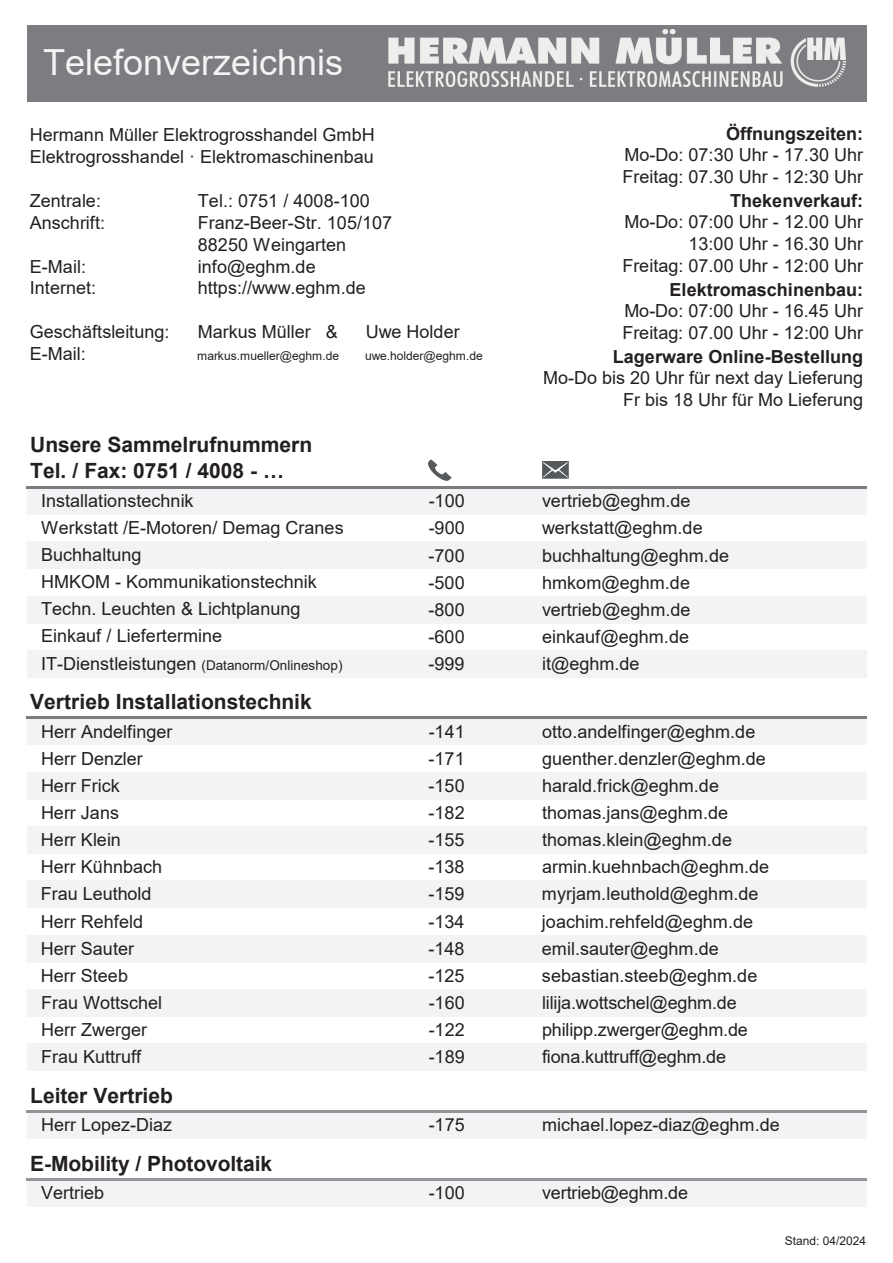
<style>
.page{position:relative;width:893px;height:1263px;background:#fff}
.page>*{position:absolute;margin:0;border:0;box-sizing:border-box;transform-origin:0 0}
.t1{font:36px "Arial";color:#f3f4f4}
.t2{font:700 21px/26.2px "Arial";color:#231f20}
.t3{font:18px/21.6px "Arial";letter-spacing:.005em;color:#231f20}
.t4{font:700 18px "Arial";letter-spacing:.005em;color:#231f20}
.t5{font:13.5px "Arial";letter-spacing:.005em;color:#231f20}
.t6{font:12px "Arial";letter-spacing:-.005em;color:#231f20}
.s1{font-size:18px}
</style>
<div class="page">
<div style="left:27px;top:26px;width:839px;height:76px;background:#7b7d80"></div>
<img style="left:388px;top:30px;width:457px;height:56px">
<div style="left:27px;top:487px;width:839px;height:28px;background:#f2f3f4"></div>
<div style="left:27px;top:542px;width:839px;height:27px;background:#f2f3f4"></div>
<div style="left:27px;top:596px;width:839px;height:27px;background:#f2f3f4"></div>
<div style="left:27px;top:650px;width:839px;height:28px;background:#f2f3f4"></div>
<div style="left:27px;top:717px;width:839px;height:28px;background:#f2f3f4"></div>
<div style="left:27px;top:772px;width:839px;height:27px;background:#f2f3f4"></div>
<div style="left:27px;top:826px;width:839px;height:27px;background:#f2f3f4"></div>
<div style="left:27px;top:880px;width:839px;height:28px;background:#f2f3f4"></div>
<div style="left:27px;top:935px;width:839px;height:27px;background:#f2f3f4"></div>
<div style="left:27px;top:989px;width:839px;height:28px;background:#f2f3f4"></div>
<div style="left:27px;top:1111px;width:839px;height:28px;background:#f2f3f4"></div>
<hr style="left:27px;top:486px;width:839px;height:3px;background:#7b7d80">
<hr style="left:27px;top:716px;width:839px;height:3px;background:#7b7d80">
<hr style="left:27px;top:1110px;width:839px;height:3px;background:#939598">
<img style="left:428px;top:459px;width:23px;height:21px">
<img style="left:542px;top:462px;width:26px;height:16px">
<div style="left:27px;top:1179px;width:839px;height:27px;background:#f2f3f4"></div>
<hr style="left:27px;top:1178px;width:839px;height:2px;background:#939598">
<div style="left:27px;top:1044px;width:839px;height:27px;background:#f2f3f4"></div>
<h1 class="t1" style="left:43px;top:38px;width:301px">Telefonverzeichnis</h1>
<p class="t3" style="left:30px;top:124px;width:346px">Hermann Müller Elektrogrosshandel GmbH<br>Elektrogrosshandel · Elektromaschinenbau</p>
<p class="t4" style="left:726px;top:121px;width:139px">Öffnungszeiten:</p>
<p class="t3" style="left:622px;top:144px;width:242px">Mo-Do: 07:30 Uhr - 17.30 Uhr<br>Freitag: 07.30 Uhr - 12:30 Uhr</p>
<p class="t4" style="left:730px;top:188px;width:135px">Thekenverkauf:</p>
<p class="t3" style="left:622px;top:211px;width:242px;text-align:right">Mo-Do: 07:00 Uhr - 12.00 Uhr<br>13:00 Uhr - 16.30 Uhr<br>Freitag: 07.00 Uhr - 12:00 Uhr</p>
<p class="t4" style="left:669px;top:277px;width:195px">Elektromaschinenbau:</p>
<p class="t3" style="left:622px;top:300px;width:242px">Mo-Do: 07:00 Uhr - 16.45 Uhr<br>Freitag: 07.00 Uhr - 12:00 Uhr</p>
<p class="t4" style="left:613px;top:344px;width:252px">Lagerware Online-Bestellung</p>
<p class="t3" style="left:543px;top:367px;width:322px;text-align:right">Mo-Do bis 20 Uhr für next day Lieferung<br>Fr bis 18 Uhr für Mo Lieferung</p>
<p class="t3" style="left:30px;top:190px;width:73px">Zentrale:</p>
<p class="t3" style="left:198px;top:190px;width:173px">Tel.: 0751 / 4008-100</p>
<p class="t3" style="left:30px;top:212px;width:77px">Anschrift:</p>
<p class="t3" style="left:198px;top:212px;width:196px">Franz-Beer-Str. 105/107<br>88250 Weingarten</p>
<p class="t3" style="left:30px;top:255px;width:68px">E-Mail:<br>Internet:</p>
<p class="t3" style="left:198px;top:255px;width:169px">info@eghm.de https://www.eghm.de</p>
<p class="t3" style="left:30px;top:321px;width:141px">Geschäftsleitung:</p>
<p class="t3" style="left:198px;top:321px;width:142px">Markus Müller &amp;</p>
<p class="t3" style="left:366px;top:321px;width:95px">Uwe Holder</p>
<p class="t3" style="left:30px;top:342px;width:57px">E-Mail:</p>
<p class="t6" style="left:197px;top:347px;width:144px">markus.mueller@eghm.de</p>
<p class="t6" style="left:365px;top:347px;width:119px">uwe.holder@eghm.de</p>
<p class="t2" style="left:30px;top:431px;width:284px">Unsere Sammelrufnummern<br>Tel. / Fax: 0751 / 4008 - …</p>
<p class="t3" style="left:41px;top:486px;width:304px;line-height:27.2px">Installationstechnik<br>Werkstatt /E-Motoren/ Demag Cranes<br>Buchhaltung<br>HMKOM - Kommunikationstechnik<br>Techn. Leuchten &amp; Lichtplanung</p>
<p class="t3" style="left:41px;top:625px;width:183px">Einkauf / Liefertermine</p>
<p class="t5" style="left:41px;top:655px;width:303px"><span class="s1">IT-Dienstleistungen</span> (Datanorm/Onlineshop)</p>
<p class="t3" style="left:429px;top:490px;width:38px">-100</p>
<p class="t3" style="left:542px;top:490px;width:150px">vertrieb@eghm.de</p>
<p class="t3" style="left:429px;top:517px;width:38px">-900</p>
<p class="t3" style="left:542px;top:517px;width:162px">werkstatt@eghm.de</p>
<p class="t3" style="left:429px;top:544px;width:38px">-700</p>
<p class="t3" style="left:542px;top:544px;width:188px">buchhaltung@eghm.de</p>
<p class="t3" style="left:429px;top:571px;width:38px">-500</p>
<p class="t3" style="left:542px;top:571px;width:149px">hmkom@eghm.de</p>
<p class="t3" style="left:429px;top:599px;width:38px">-800</p>
<p class="t3" style="left:542px;top:599px;width:150px">vertrieb@eghm.de</p>
<p class="t3" style="left:429px;top:626px;width:38px">-600</p>
<p class="t3" style="left:542px;top:626px;width:149px">einkauf@eghm.de</p>
<p class="t3" style="left:428px;top:653px;width:38px">-999</p>
<p class="t3" style="left:542px;top:653px;width:99px">it@eghm.de</p>
<p class="t2" style="left:30px;top:689px;width:283px">Vertrieb Installationstechnik</p>
<p class="t3" style="left:41px;top:720px;width:133px">Herr Andelfinger</p>
<p class="t3" style="left:429px;top:720px;width:38px">-141</p>
<p class="t3" style="left:542px;top:720px;width:215px">otto.andelfinger@eghm.de</p>
<p class="t3" style="left:41px;top:747px;width:103px">Herr Denzler</p>
<p class="t3" style="left:429px;top:747px;width:38px">-171</p>
<p class="t3" style="left:542px;top:747px;width:225px">guenther.denzler@eghm.de</p>
<p class="t3" style="left:41px;top:774px;width:80px">Herr Frick</p>
<p class="t3" style="left:429px;top:774px;width:38px">-150</p>
<p class="t3" style="left:542px;top:774px;width:178px">harald.frick@eghm.de</p>
<p class="t3" style="left:41px;top:801px;width:80px">Herr Jans</p>
<p class="t3" style="left:429px;top:801px;width:38px">-182</p>
<p class="t3" style="left:542px;top:801px;width:188px">thomas.jans@eghm.de</p>
<p class="t3" style="left:41px;top:829px;width:81px">Herr Klein</p>
<p class="t3" style="left:428px;top:829px;width:38px">-155</p>
<p class="t3" style="left:542px;top:829px;width:191px">thomas.klein@eghm.de</p>
<p class="t3" style="left:41px;top:856px;width:123px">Herr Kühnbach</p>
<p class="t3" style="left:428px;top:856px;width:38px">-138</p>
<p class="t3" style="left:542px;top:856px;width:229px">armin.kuehnbach@eghm.de</p>
<p class="t3" style="left:41px;top:883px;width:112px">Frau Leuthold</p>
<p class="t3" style="left:428px;top:883px;width:38px">-159</p>
<p class="t3" style="left:542px;top:883px;width:218px">myrjam.leuthold@eghm.de</p>
<p class="t3" style="left:41px;top:910px;width:104px">Herr Rehfeld</p>
<p class="t3" style="left:428px;top:910px;width:38px">-134</p>
<p class="t3" style="left:542px;top:910px;width:213px">joachim.rehfeld@eghm.de</p>
<p class="t3" style="left:41px;top:937px;width:95px">Herr Sauter</p>
<p class="t3" style="left:428px;top:937px;width:38px">-148</p>
<p class="t3" style="left:542px;top:937px;width:178px">emil.sauter@eghm.de</p>
<p class="t3" style="left:41px;top:964px;width:89px">Herr Steeb</p>
<p class="t3" style="left:428px;top:964px;width:38px">-125</p>
<p class="t3" style="left:542px;top:964px;width:217px">sebastian.steeb@eghm.de</p>
<p class="t3" style="left:41px;top:992px;width:123px">Frau Wottschel</p>
<p class="t3" style="left:429px;top:992px;width:38px">-160</p>
<p class="t3" style="left:542px;top:992px;width:196px">lilija.wottschel@eghm.de</p>
<p class="t3" style="left:41px;top:1018px;width:108px">Herr Zwerger</p>
<p class="t3" style="left:429px;top:1018px;width:38px">-122</p>
<p class="t3" style="left:542px;top:1018px;width:207px">philipp.zwerger@eghm.de</p>
<p class="t3" style="left:41px;top:1046px;width:102px">Frau Kuttruff</p>
<p class="t3" style="left:429px;top:1046px;width:38px">-189</p>
<p class="t3" style="left:542px;top:1046px;width:185px">fiona.kuttruff@eghm.de</p>
<p class="t2" style="left:30px;top:1083px;width:144px">Leiter Vertrieb</p>
<p class="t3" style="left:41px;top:1114px;width:132px">Herr Lopez-Diaz</p>
<p class="t3" style="left:429px;top:1114px;width:38px">-175</p>
<p class="t3" style="left:542px;top:1114px;width:239px">michael.lopez-diaz@eghm.de</p>
<p class="t2" style="left:30px;top:1151px;width:243px">E-Mobility / Photovoltaik</p>
<p class="t3" style="left:41px;top:1182px;width:65px">Vertrieb</p>
<p class="t3" style="left:429px;top:1182px;width:38px">-100</p>
<p class="t3" style="left:542px;top:1182px;width:147px">vertrieb@eghm.de</p>
<p class="t6" style="left:785px;top:1232px;width:83px">Stand: 04/2024</p>
</div>
